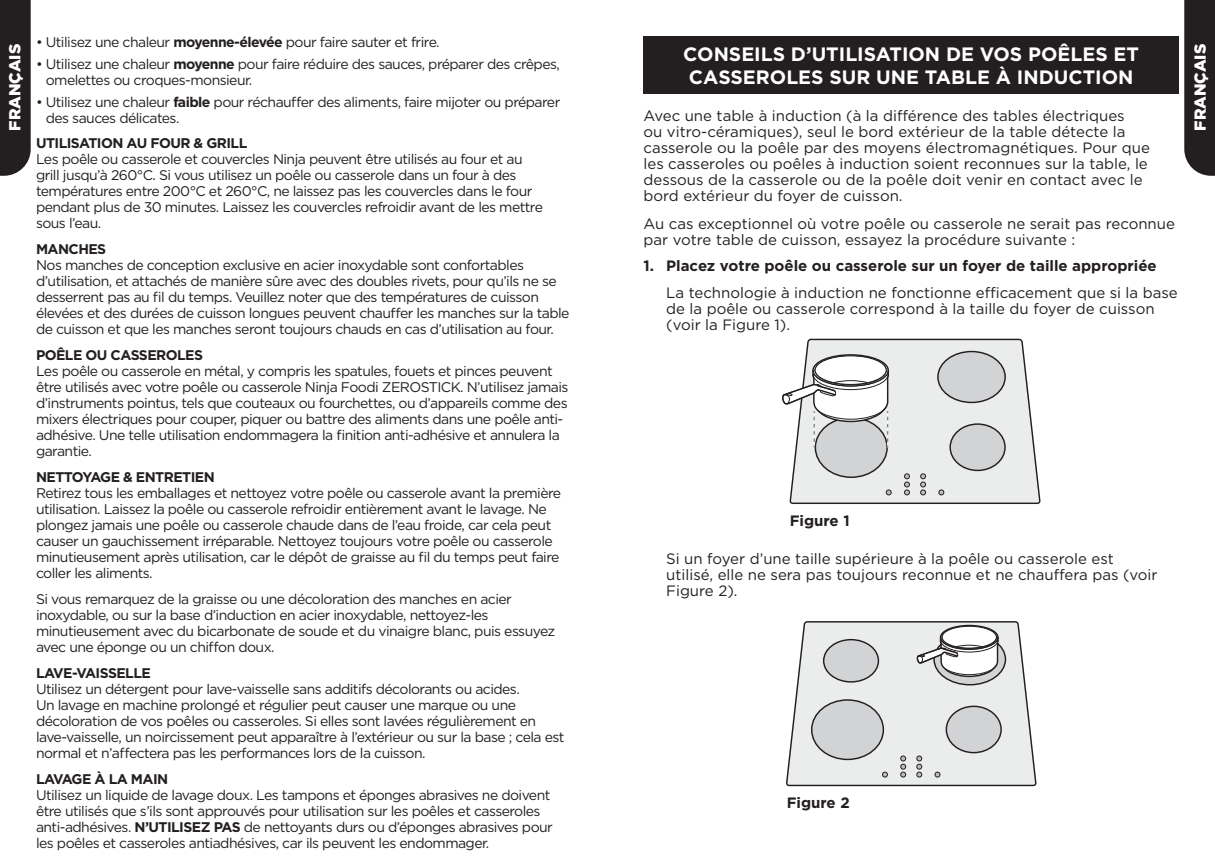
<style>
.page{position:relative;width:1215px;height:864px;background:#fff}
.page>*{position:absolute;margin:0;border:0;box-sizing:border-box;transform-origin:0 0}
.t1{font:700 19.4px/23.2px "Gotham";color:#fff}
.t2{font:900 16px "Gotham";color:#fff}
.t3{font:15px/16px "Gotham";color:#231f20}
.t4{font:700 15px "Gotham";color:#231f20}
.t5{font:14px/16px "Gotham";letter-spacing:-.04em;color:#231f20}
.t6{font:700 14px "Gotham";letter-spacing:-.04em;color:#231f20}
.s1{font-weight:700}
</style>
<div class="page">
<div style="left:643px;top:36px;width:535px;height:57px;background:#231f20"></div>
<svg style="left:782px;top:339px;width:257px;height:164px"></svg>
<svg style="left:786px;top:621px;width:251px;height:166px"></svg>
<svg style="left:786px;top:622px;width:249px;height:163px;background:#dcdcdd"></svg>
<div style="left:0;top:0;width:31px;height:176px;background:#231f20"></div>
<div style="left:1184px;top:0;width:30px;height:176px;background:#231f20"></div>
<p class="t5" style="left:36px;top:34px;width:405px">• Utilisez une chaleur <span class="s1">moyenne-élevée</span> pour faire sauter et frire.</p>
<p class="t5" style="left:46px;top:56px;width:515px;text-indent:-10px">• Utilisez une chaleur <span class="s1">moyenne</span> pour faire réduire des sauces, préparer des crêpes, omelettes ou croques-monsieur.</p>
<p class="t5" style="left:46px;top:94px;width:516px;text-indent:-10px">• Utilisez une chaleur <span class="s1">faible</span> pour réchauffer des aliments, faire mijoter ou préparer des sauces délicates.</p>
<p class="t6" style="left:36px;top:135px;width:213px">UTILISATION AU FOUR &amp; GRILL</p>
<p class="t5" style="left:36px;top:152px;width:508px">Les poêle ou casserole et couvercles Ninja peuvent être utilisés au four et au grill jusqu’à 260°C. Si vous utilisez un poêle ou casserole dans un four à des températures entre 200°C et 260°C, ne laissez pas les couvercles dans le four pendant plus de 30 minutes. Laissez les couvercles refroidir avant de les mettre sous l’eau.</p>
<p class="t6" style="left:36px;top:241px;width:72px">MANCHES</p>
<p class="t5" style="left:36px;top:258px;width:535px">Nos manches de conception exclusive en acier inoxydable sont confortables d’utilisation, et attachés de manière sûre avec des doubles rivets, pour qu’ils ne se desserrent pas au fil du temps. Veuillez noter que des températures de cuisson élevées et des durées de cuisson longues peuvent chauffer les manches sur la table de cuisson et que les manches seront toujours chauds en cas d’utilisation au four.</p>
<p class="t6" style="left:36px;top:347px;width:168px">POÊLE OU CASSEROLES</p>
<p class="t5" style="left:36px;top:364px;width:534px">Les poêle ou casserole en métal, y compris les spatules, fouets et pinces peuvent être utilisés avec votre poêle ou casserole Ninja Foodi ZEROSTICK. N’utilisez jamais d’instruments pointus, tels que couteaux ou fourchettes, ou d’appareils comme des mixers électriques pour couper, piquer ou battre des aliments dans une poêle anti&shy;adhésive. Une telle utilisation endommagera la finition anti-adhésive et annulera la garantie.</p>
<p class="t6" style="left:36px;top:469px;width:180px">NETTOYAGE &amp; ENTRETIEN</p>
<p class="t5" style="left:36px;top:485px;width:526px">Retirez tous les emballages et nettoyez votre poêle ou casserole avant la première utilisation. Laissez la poêle ou casserole refroidir entièrement avant le lavage. Ne plongez jamais une poêle ou casserole chaude dans de l’eau froide, car cela peut causer un gauchissement irréparable. Nettoyez toujours votre poêle ou casserole minutieusement après utilisation, car le dépôt de graisse au fil du temps peut faire coller les aliments.</p>
<p class="t5" style="left:36px;top:591px;width:521px">Si vous remarquez de la graisse ou une décoloration des manches en acier inoxydable, ou sur la base d’induction en acier inoxydable, nettoyez-les minutieusement avec du bicarbonate de soude et du vinaigre blanc, puis essuyez avec une éponge ou un chiffon doux.</p>
<p class="t6" style="left:36px;top:665px;width:116px">LAVE-VAISSELLE</p>
<p class="t5" style="left:36px;top:681px;width:530px">Utilisez un détergent pour lave-vaisselle sans additifs décolorants ou acides.<br>Un lavage en machine prolongé et régulier peut causer une marque ou une décoloration de vos poêles ou casseroles. Si elles sont lavées régulièrement en lave-vaisselle, un noircissement peut apparaître à l’extérieur ou sur la base ; cela est normal et n’affectera pas les performances lors de la cuisson.</p>
<p class="t6" style="left:36px;top:771px;width:134px">LAVAGE À LA MAIN</p>
<p class="t5" style="left:36px;top:787px;width:518px">Utilisez un liquide de lavage doux. Les tampons et éponges abrasives ne doivent être utilisés que s’ils sont approuvés pour utilisation sur les poêles et casseroles anti-adhésives. <span class="s1">N’UTILISEZ PAS</span> de nettoyants durs ou d’éponges abrasives pour les poêles et casseroles antiadhésives, car ils peuvent les endommager.</p>
<h1 class="t1" style="left:683px;top:42px;width:457px">CONSEILS D’UTILISATION DE VOS POÊLES ET<br>CASSEROLES SUR UNE TABLE À INDUCTION</h1>
<p class="t3" style="left:643px;top:108px;width:508px">Avec une table à induction (à la différence des tables électriques<br>ou vitro-céramiques), seul le bord extérieur de la table détecte la casserole ou la poêle par des moyens électromagnétiques. Pour que les casseroles ou poêles à induction soient reconnues sur la table, le dessous de la casserole ou de la poêle doit venir en contact avec le bord extérieur du foyer de cuisson.</p>
<p class="t3" style="left:643px;top:215px;width:533px">Au cas exceptionnel où votre poêle ou casserole ne serait pas reconnue par votre table de cuisson, essayez la procédure suivante :</p>
<p class="t2" style="left:6px;top:131px;width:88px;rotate:-90deg">FRANÇAIS</p>
<p class="t2" style="left:1190px;top:131px;width:88px;rotate:-90deg">FRANÇAIS</p>
<p class="t4" style="left:643px;top:257px;width:515px">1. Placez votre poêle ou casserole sur un foyer de taille appropriée</p>
<p class="t3" style="left:666px;top:285px;width:513px">La technologie à induction ne fonctionne efficacement que si la base de la poêle ou casserole correspond à la taille du foyer de cuisson (voir la Figure 1).</p>
<p class="t4" style="left:789px;top:512px;width:61px">Figure 1</p>
<p class="t3" style="left:666px;top:551px;width:493px">Si un foyer d’une taille supérieure à la poêle ou casserole est utilisé, elle ne sera pas toujours reconnue et ne chauffera pas (voir<br>Figure 2).</p>
<p class="t4" style="left:786px;top:794px;width:64px">Figure 2</p>
</div>
